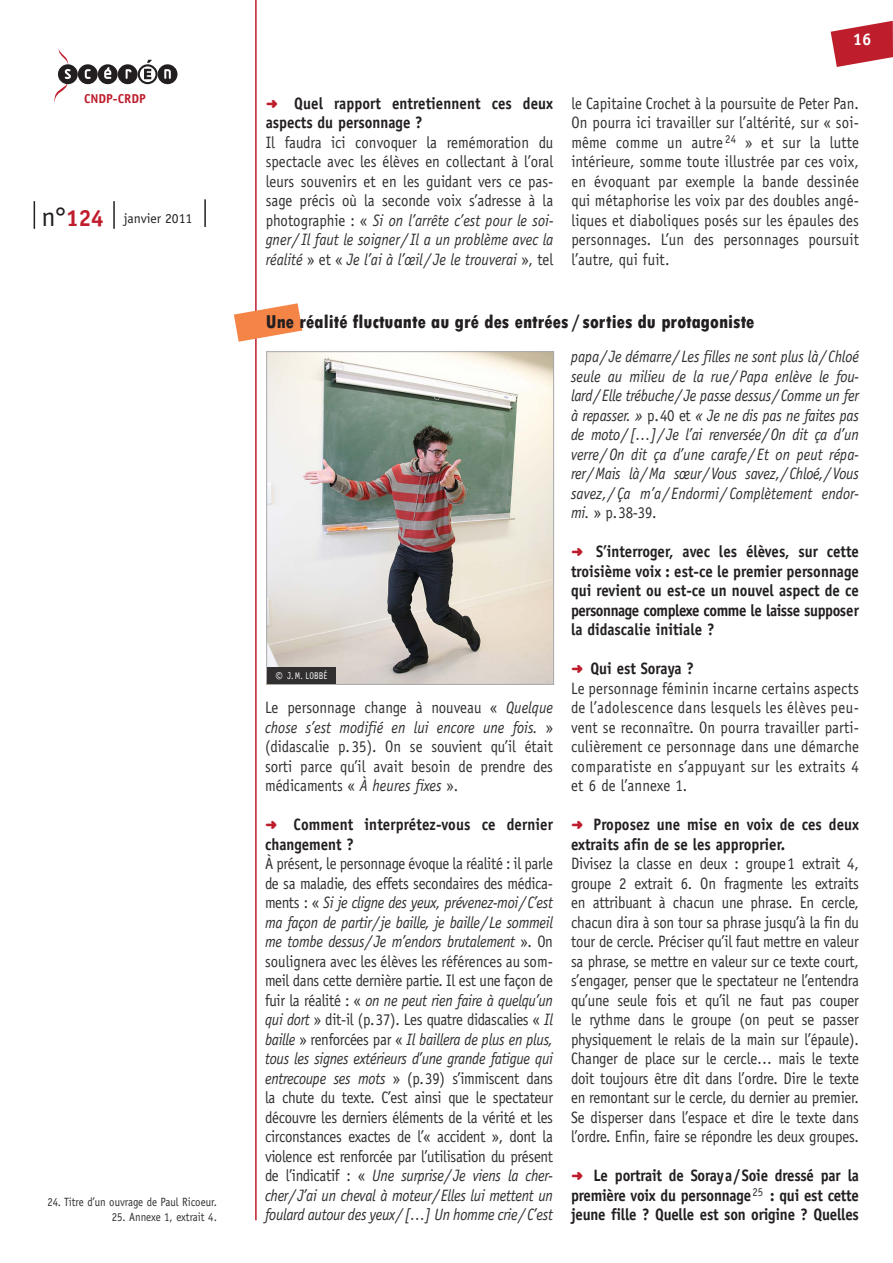
<style>
.page{position:relative;width:893px;height:1263px;background:#fff}
.page>*{position:absolute;margin:0;border:0;box-sizing:border-box;transform-origin:0 0}
.t1{font:800 condensed 19.5px "Tw Cen";color:#231f20}
.t2{font:700 16.8px "Officina Sans Std";color:#fff}
.t3{font:16.5px/19.5px "Officina Sans";letter-spacing:-.01em;color:#312f30;text-align:justify;scale:.9 1}
.t4{font:italic 16.5px/19.5px "Officina Sans Std";letter-spacing:-.02em;color:#312f30;text-align:justify;scale:.9 1}
.t5{font:700 16.5px/19.5px "Officina Sans Std";color:#231f20;scale:.9 1}
.t6{font:italic 16.5px "Officina Sans Std";color:#312f30;scale:.9 1}
.t7{font:13.65px "Officina Sans Std";color:#231f20}
.t8{font:700 12.9px "Officina Sans Std";color:#be1d2c}
.t9{font:12px "Officina Sans Std";color:#312f30;scale:.9 1}
.t10{font:9.75px "Officina Sans Std";color:#fff;scale:.85 1}
.s1{font-size:27.3px}
.s2{font-weight:700;font-size:23.4px;color:#be1d2c}
.s3{font-family:"Distro Bats";font-weight:400;font-size:13.5px;color:#be1d2c}
.s4{font-family:"Officina Sans";font-style:normal}
.s5{font-weight:700;font-size:15.75px}
.s6{font-family:"Officina Sans Std";font-style:italic}
.s7{font-style:normal}
</style>
<div class="page">
<hr style="left:255px;top:0;width:2px;height:1220px;background:#be1d2c">
<hr style="left:204px;top:199px;width:2px;height:28px;background:#231f20">
<svg style="left:34px;top:201px;width:1px;height:28px"></svg>
<hr style="left:113px;top:201px;width:2px;height:28px;background:#231f20">
<svg style="left:54px;top:48px;width:123px;height:55px"></svg>
<svg style="left:831px;top:21px;width:62px;height:46px"></svg>
<svg style="left:234px;top:303px;width:68px;height:39px"></svg>
<img style="left:268px;top:353px;width:284px;height:330px">
<div style="left:266px;top:351px;width:288px;height:334px;border:1px solid #a8a9ad"></div>
<div style="left:267px;top:668px;width:69px;height:16px;background:#312f30"></div>
<p class="t8" style="left:84px;top:90px;width:63px">CNDP-CRDP</p>
<p class="t7" style="left:42px;top:210px;width:152px"><span class="s1">n°</span><span class="s2">124</span> janvier 2011</p>
<p class="t9" style="left:48px;top:1195px;width:190px">24. Titre d’un ouvrage de Paul Ricoeur.</p>
<p class="t9" style="left:112px;top:1210px;width:118px">25. Annexe 1, extrait 4.</p>
<p class="t2" style="left:853px;top:29px;width:20px">16</p>
<p class="t5" style="left:266px;top:93px;width:321px"><span class="s3">b</span> Quel rapport entretiennent ces deux aspects du personnage ?</p>
<p class="t3" style="left:266px;top:132px;width:321px">Il faudra ici convoquer la remémoration du spectacle avec les élèves en collectant à l’oral leurs souvenirs et en les guidant vers ce pas&shy;sage précis où la seconde voix s’adresse à la</p>
<p class="t4" style="left:266px;top:210px;width:321px"><span class="s4">photographie : «</span> Si on l’arrête c’est pour le soi&shy;gner / Il faut le soigner / Il a un problème avec la réalité <span class="s4">» et «</span> Je l’ai à l’œil / Je le trouverai <span class="s4">», tel</span></p>
<p class="t3" style="left:571px;top:93px;width:321px">le Capitaine Crochet à la poursuite de Peter Pan.<br>On pourra ici travailler sur l’altérité, sur « soi&shy;même comme un autre <sup>24</sup> » et sur la lutte intérieure, somme toute illustrée par ces voix, en évoquant par exemple la bande dessinée qui métaphorise les voix par des doubles angé&shy;liques et diaboliques posés sur les épaules des personnages. L’un des personnages poursuit l’autre, qui fuit.</p>
<p class="t1" style="left:266px;top:311px;width:490px">Une réalité fluctuante au gré des entrées / sorties du protagoniste</p>
<p class="t10" style="left:276px;top:670px;width:46px"><span class="s5">©</span> J.M. Lobbé</p>
<p class="t3" style="left:265px;top:698px;width:321px">Le personnage change à nouveau « <span class="s6">Quelque</span></p>
<p class="t6" style="left:265px;top:718px;width:321px">chose s’est modifié en lui encore une fois. <span class="s4">»</span></p>
<p class="t3" style="left:265px;top:737px;width:321px">(didascalie p.35). On se souvient qu’il était sorti parce qu’il avait besoin de prendre des médicaments « <span class="s6">À heures fixes</span> ».</p>
<p class="t5" style="left:265px;top:815px;width:321px"><span class="s3">b</span> Comment interprétez-vous ce dernier changement ?</p>
<p class="t3" style="left:265px;top:854px;width:321px">À présent, le personnage évoque la réalité : il parle de sa maladie, des effets secondaires des médica-</p>
<p class="t4" style="left:265px;top:893px;width:321px"><span class="s4">ments : «</span> Si je cligne des yeux, prévenez-moi/C’est ma façon de partir/je baille, je baille/Le sommeil me tombe dessus/Je m’endors brutalement <span class="s4">». On</span></p>
<p class="t3" style="left:265px;top:951px;width:321px">soulignera avec les élèves les références au som&shy;meil dans cette dernière partie. Il est une façon de</p>
<p class="t4" style="left:265px;top:990px;width:321px"><span class="s4">fuir la réalité : «</span> on ne peut rien faire à quelqu’un</p>
<p class="t3" style="left:265px;top:1010px;width:321px"><span class="s6">qui dort</span> » dit-il (p.37). Les quatre didascalies « <span class="s6">Il</span></p>
<p class="t4" style="left:265px;top:1029px;width:321px">baille <span class="s4">» renforcées par «</span> Il baillera de plus en plus, tous les signes extérieurs d’une grande fatigue qui</p>
<p class="t3" style="left:265px;top:1068px;width:321px"><span class="s6">entrecoupe ses mots</span> » (p.39) s’immiscent dans la chute du texte. C’est ainsi que le spectateur découvre les derniers éléments de la vérité et les circonstances exactes de l’« accident », dont la violence est renforcée par l’utilisation du présent</p>
<p class="t4" style="left:265px;top:1166px;width:321px"><span class="s4">de l’indicatif : «</span> Une surprise/Je viens la cher&shy;cher/J’ai un cheval à moteur/Elles lui mettent un foulard autour des yeux/[…] Un homme crie/C’est</p>
<p class="t4" style="left:571px;top:347px;width:321px">papa/Je démarre/Les filles ne sont plus là/Chloé seule au milieu de la rue /Papa enlève le fou&shy;lard/Elle trébuche/Je passe dessus/Comme un fer à repasser. » <span class="s7">p.40 et</span> « Je ne dis pas ne faites pas de moto/[…]/Je l’ai renversée/On dit ça d’un verre /On dit ça d’une carafe / Et on peut répa&shy;rer/Mais là/Ma sœur/Vous savez,/Chloé,/Vous savez, / Ça m’a / Endormi / Complètement endor-</p>
<p class="t3" style="left:571px;top:503px;width:97px"><span class="s6">mi.</span> » p.38-39.</p>
<p class="t5" style="left:571px;top:542px;width:321px;text-align:justify"><span class="s3">b</span> S’interroger, avec les élèves, sur cette troisième voix : est-ce le premier personnage qui revient ou est-ce un nouvel aspect de ce personnage complexe comme le laisse supposer la didascalie initiale ?</p>
<p class="t5" style="left:571px;top:659px;width:138px"><span class="s3">b</span> Qui est Soraya ?</p>
<p class="t3" style="left:571px;top:678px;width:321px">Le personnage féminin incarne certains aspects de l’adolescence dans lesquels les élèves peu&shy;vent se reconnaître. On pourra travailler parti&shy;culièrement ce personnage dans une démarche comparatiste en s’appuyant sur les extraits 4 et 6 de l’annexe 1.</p>
<p class="t5" style="left:571px;top:815px;width:321px"><span class="s3">b</span> Proposez une mise en voix de ces deux extraits afin de se les approprier.</p>
<p class="t3" style="left:571px;top:854px;width:321px">Divisez la classe en deux : groupe1 extrait 4, groupe 2 extrait 6. On fragmente les extraits en attribuant à chacun une phrase. En cercle, chacun dira à son tour sa phrase jusqu’à la fin du tour de cercle. Préciser qu’il faut mettre en valeur sa phrase, se mettre en valeur sur ce texte court, s’engager, penser que le spectateur ne l’entendra qu’une seule fois et qu’il ne faut pas couper le rythme dans le groupe (on peut se passer physiquement le relais de la main sur l’épaule).<br>Changer de place sur le cercle… mais le texte doit toujours être dit dans l’ordre. Dire le texte en remontant sur le cercle, du dernier au premier.<br>Se disperser dans l’espace et dire le texte dans l’ordre. Enfin, faire se répondre les deux groupes.</p>
<p class="t5" style="left:571px;top:1166px;width:321px;text-align:justify"><span class="s3">b</span> Le portrait de Soraya/Soie dressé par la première voix du personnage<sup>25</sup> : qui est cette jeune fille ? Quelle est son origine ? Quelles</p>
</div>
